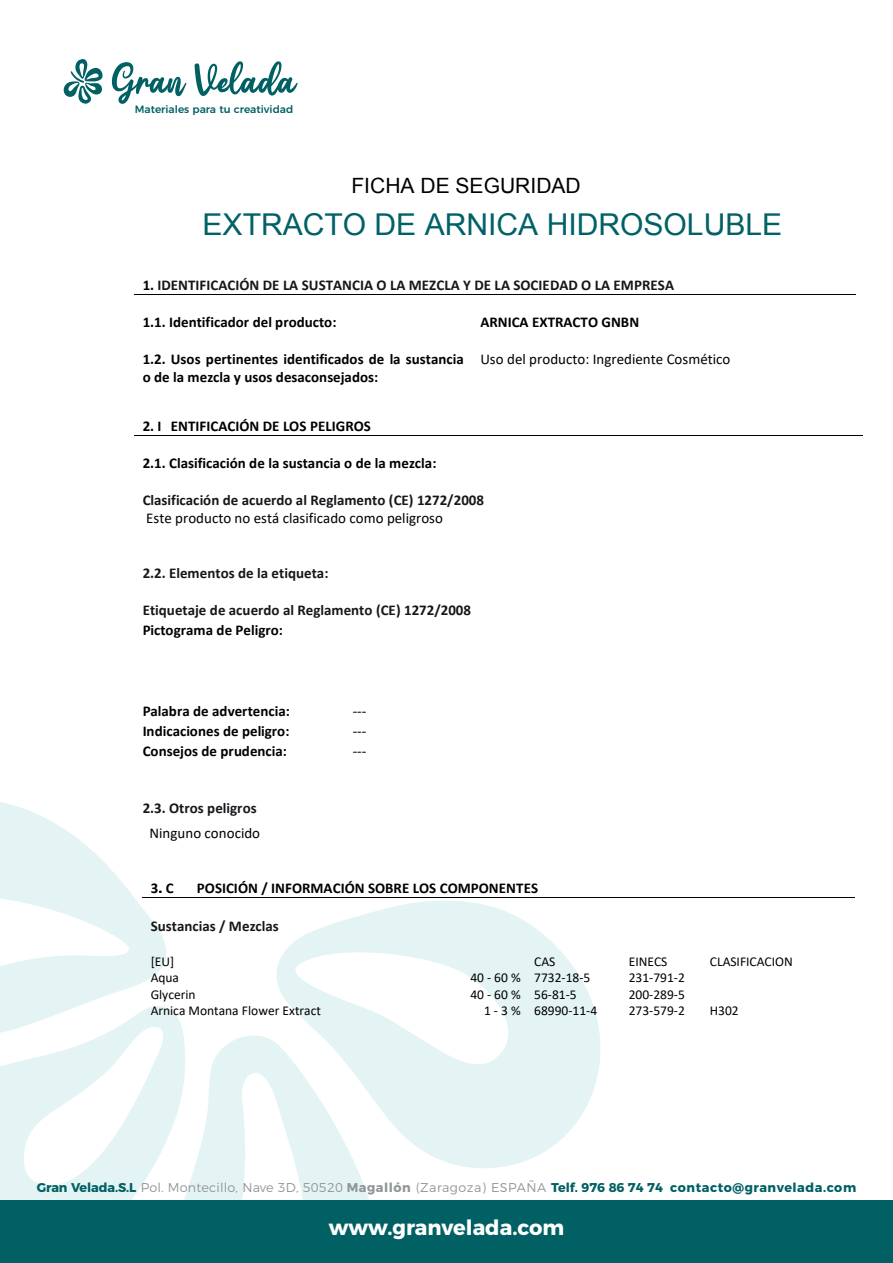
<style>
.page{position:relative;width:893px;height:1263px;background:#fff}
.page>*{position:absolute;margin:0;border:0;box-sizing:border-box;transform-origin:0 0}
.t1{font:30px "Arial";color:#006166}
.t2{font:700 21px "Montserrat";color:#fff}
.t3{font:21px "Arial";color:#000}
.t4{font:700 15px/20px "Calibri";color:#000}
.t5{font:700 15px "Calibri";color:#19161b}
.t6{font:15px/20px "Calibri";color:#000}
.t7{font:13.5px/16.5px "Calibri";color:#000}
.t8{font:700 12.75px "Montserrat";letter-spacing:.035em;color:#006063}
.t9{font:500 10.5px "Montserrat";color:#006063}
.s1{color:#000}
.s2{font-weight:300;color:#919698}
.s3{color:#919698}
</style>
<div class="page">
<svg style="left:0;top:802px;width:167px;height:199px"></svg>
<svg style="left:276px;top:900px;width:325px;height:268px;fill:#e4f4f4"></svg>
<svg style="left:0;top:1001px;width:182px;height:199px;fill:#e4f4f4"></svg>
<svg style="left:156px;top:1027px;width:232px;height:173px;fill:#e4f4f4"></svg>
<svg style="left:112px;top:62px;width:74px;height:42px"></svg>
<svg style="left:195px;top:61px;width:103px;height:35px"></svg>
<svg style="left:63px;top:59px;width:40px;height:45px"></svg>
<div style="left:0;top:1200px;width:893px;height:63px;background:#006063"></div>
<hr style="left:135px;top:294px;width:337px;height:1px;background:#000">
<hr style="left:473px;top:294px;width:382px;height:1px;background:#000">
<hr style="left:135px;top:435px;width:728px;height:1px;background:#000">
<hr style="left:143px;top:897px;width:712px;height:1px;background:#000">
<p class="t9" style="left:135px;top:101px;width:160px">Materiales para tu creatividad</p>
<h2 class="t3" style="left:351px;top:171px;width:231px">FICHA DE SEGURIDAD</h2>
<h1 class="t1" style="left:203px;top:204px;width:581px">EXTRACTO DE ARNICA HIDROSOLUBLE</h1>
<p class="t5" style="left:143px;top:279px;width:533px"><span class="s1">1.</span> IDENTIFICACIÓN DE LA SUSTANCIA O LA MEZCLA Y DE LA SOCIEDAD O LA EMPRESA</p>
<p class="t4" style="left:143px;top:313px;width:196px">1.1. Identificador del producto:</p>
<p class="t4" style="left:143px;top:351px;width:323px;line-height:18.3px">1.2. Usos pertinentes identificados de la sustancia o de la mezcla y usos desaconsejados:</p>
<p class="t4" style="left:480px;top:313px;width:160px">ARNICA EXTRACTO GNBN</p>
<p class="t6" style="left:480px;top:350px;width:251px">Uso del producto: Ingrediente Cosmético</p>
<p class="t4" style="left:143px;top:417px;width:230px">2. I ENTIFICACIÓN DE LOS PELIGROS</p>
<p class="t4" style="left:143px;top:454px;width:295px">2.1. Clasificación de la sustancia o de la mezcla:</p>
<p class="t5" style="left:143px;top:493px;width:343px">Clasificación de acuerdo al Reglamento (CE) 1272/2008</p>
<p class="t6" style="left:146px;top:509px;width:299px">Este producto no está clasificado como peligroso</p>
<p class="t5" style="left:143px;top:567px;width:187px">2.2. Elementos de la etiqueta:</p>
<p class="t5" style="left:143px;top:603px;width:330px">Etiquetaje de acuerdo al Reglamento (CE) 1272/2008</p>
<p class="t4" style="left:143px;top:621px;width:142px">Pictograma de Peligro:</p>
<p class="t4" style="left:143px;top:702px;width:149px;text-align:justify">Palabra de advertencia:<br>Indicaciones de peligro:<br>Consejos de prudencia:</p>
<p class="t5" style="left:143px;top:801px;width:116px">2.3. Otros peligros</p>
<p class="t6" style="left:149px;top:824px;width:112px">Ninguno conocido</p>
<p class="t6" style="left:353px;top:702px;width:15px">--- ---</p>
<p class="t6" style="left:353px;top:742px;width:15px">---</p>
<p class="t4" style="left:151px;top:879px;width:24px">3. C</p>
<p class="t4" style="left:197px;top:879px;width:343px">POSICIÓN / INFORMACIÓN SOBRE LOS COMPONENTES</p>
<p class="t5" style="left:151px;top:919px;width:130px">Sustancias / Mezclas</p>
<p class="t7" style="left:151px;top:954px;width:172px">[EU]<br>Aqua<br>Glycerin<br>Arnica Montana Flower Extract</p>
<p class="t7" style="left:470px;top:954px;width:122px;text-indent:64px">CAS<br>40 - 60 % 7732-18-5<br>40 - 60 % 56-81-5</p>
<p class="t7" style="left:629px;top:954px;width:40px">EINECS</p>
<p class="t7" style="left:710px;top:954px;width:85px">CLASIFICACION</p>
<p class="t7" style="left:629px;top:970px;width:58px">231-791-2</p>
<p class="t7" style="left:629px;top:987px;width:58px">200-289-5</p>
<p class="t7" style="left:484px;top:1003px;width:115px">1 - 3 % 68990-11-4</p>
<p class="t7" style="left:629px;top:1003px;width:58px">273-579-2</p>
<p class="t7" style="left:710px;top:1003px;width:30px">H302</p>
<p class="t8" style="left:37px;top:1176px;width:821px">Gran Velada.S.L <span class="s2">Pol. Montecillo, Nave 3D, 50520</span> <span class="s3">Magallón</span> <span class="s2">(Zaragoza) ESPAÑA</span> Telf. 976 86 74 74 contacto@granvelada.com</p>
<h2 class="t2" style="left:329px;top:1210px;width:237px">www.granvelada.com</h2>
</div>
